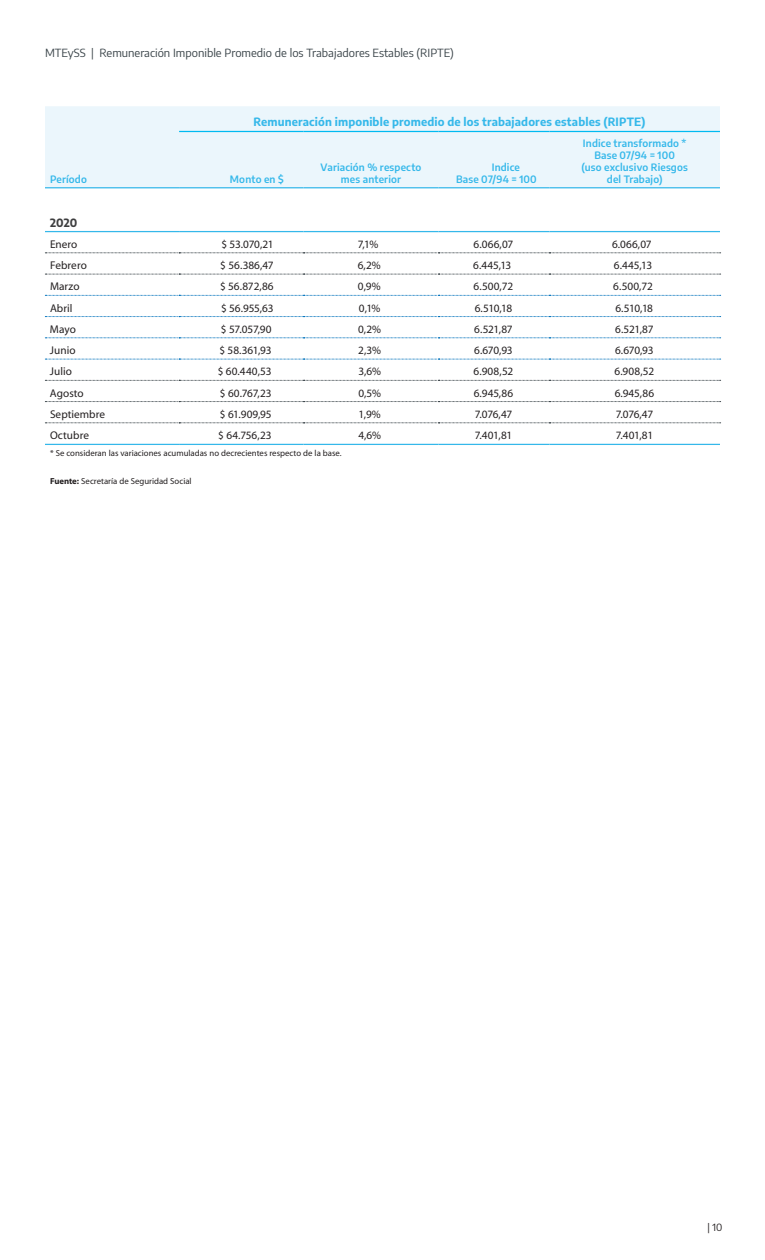
<style>
.page{position:relative;width:765px;height:1260px;background:#fff}
.page>*{position:absolute;margin:0;border:0;box-sizing:border-box;transform-origin:0 0}
.t1{font:11.25px "Myriad";color:#231f20}
.t2{font:11.25px "Encode Sans";color:#394348}
.t3{font:700 11.25px "Encode Sans";letter-spacing:.015em;color:#35b8ea}
.t4{font:700 11.25px "Encode Sans";color:#3e3e3f}
.t5{font:600 10px/12px "Encode Sans";letter-spacing:.015em;color:#35b8ea;text-align:center}
.t6{font:10px "Encode Sans";color:#231f20}
.t7{font:8.75px "Myriad";color:#231f20}
.s1{font-weight:700}
</style>
<div class="page">
<div style="left:45px;top:106px;width:675px;height:81px;background:#ebf6fc"></div>
<hr style="left:45px;top:187px;width:134px;height:1px;background:#35b8ea">
<svg style="left:45px;top:253px;width:676px;height:1px"></svg>
<svg style="left:45px;top:274px;width:676px;height:1px"></svg>
<svg style="left:45px;top:380px;width:676px;height:1px"></svg>
<svg style="left:45px;top:401px;width:676px;height:1px"></svg>
<svg style="left:45px;top:423px;width:676px;height:1px"></svg>
<svg style="left:45px;top:295px;width:676px;height:1px"></svg>
<svg style="left:45px;top:316px;width:676px;height:1px"></svg>
<svg style="left:45px;top:338px;width:676px;height:1px"></svg>
<svg style="left:45px;top:359px;width:676px;height:1px"></svg>
<hr style="left:45px;top:444px;width:134px;height:1px;background:#35b8ea">
<hr style="left:179px;top:444px;width:125px;height:1px;background:#35b8ea">
<hr style="left:304px;top:444px;width:135px;height:1px;background:#35b8ea">
<hr style="left:439px;top:444px;width:110px;height:1px;background:#35b8ea">
<hr style="left:549px;top:444px;width:171px;height:1px;background:#35b8ea">
<hr style="left:179px;top:131px;width:125px;height:1px;background:#00baf1">
<hr style="left:304px;top:131px;width:135px;height:1px;background:#00baf1">
<hr style="left:439px;top:131px;width:110px;height:1px;background:#00baf1">
<hr style="left:549px;top:131px;width:171px;height:1px;background:#00baf1">
<hr style="left:179px;top:187px;width:125px;height:1px;background:#35b8ea">
<hr style="left:304px;top:187px;width:135px;height:1px;background:#35b8ea">
<hr style="left:439px;top:187px;width:110px;height:1px;background:#35b8ea">
<hr style="left:549px;top:187px;width:171px;height:1px;background:#35b8ea">
<hr style="left:45px;top:231px;width:134px;height:1px;background:#35b8ea">
<hr style="left:179px;top:231px;width:125px;height:1px;background:#35b8ea">
<hr style="left:304px;top:231px;width:135px;height:1px;background:#35b8ea">
<hr style="left:439px;top:231px;width:110px;height:1px;background:#35b8ea">
<hr style="left:549px;top:231px;width:171px;height:1px;background:#35b8ea">
<p class="t2" style="left:45px;top:45px;width:410px">MTEySS | Remuneración Imponible Promedio de los Trabajadores Estables (RIPTE)</p>
<p class="t5" style="left:50px;top:173px;width:38px">Período</p>
<p class="t3" style="left:253px;top:114px;width:394px">Remuneración imponible promedio de los trabajadores estables (RIPTE)</p>
<p class="t5" style="left:230px;top:173px;width:55px">Monto en $</p>
<p class="t5" style="left:321px;top:161px;width:102px">Variación % respecto mes anterior</p>
<p class="t5" style="left:456px;top:161px;width:82px;text-align:left;text-indent:36px">Indice<br>Base 07/94 = 100</p>
<p class="t5" style="left:582px;top:137px;width:108px">Indice transformado *<br>Base 07/94 = 100<br>(uso exclusivo Riesgos del Trabajo)</p>
<p class="t4" style="left:50px;top:214px;width:29px">2020</p>
<p class="t1" style="left:50px;top:238px;width:29px">Enero</p>
<p class="t1" style="left:221px;top:238px;width:54px">$ 53.070,21</p>
<p class="t1" style="left:358px;top:238px;width:22px">7,1%</p>
<p class="t1" style="left:474px;top:238px;width:41px">6.066,07</p>
<p class="t1" style="left:612px;top:238px;width:41px">6.066,07</p>
<p class="t1" style="left:50px;top:260px;width:38px">Febrero</p>
<p class="t1" style="left:220px;top:260px;width:55px">$ 56.386,47</p>
<p class="t1" style="left:358px;top:260px;width:25px">6,2%</p>
<p class="t1" style="left:473px;top:260px;width:40px">6.445,13</p>
<p class="t1" style="left:614px;top:260px;width:40px">6.445,13</p>
<p class="t1" style="left:50px;top:281px;width:31px">Marzo</p>
<p class="t1" style="left:220px;top:281px;width:55px">$ 56.872,86</p>
<p class="t1" style="left:358px;top:281px;width:24px">0,9%</p>
<p class="t1" style="left:474px;top:281px;width:41px">6.500,72</p>
<p class="t1" style="left:613px;top:281px;width:41px">6.500,72</p>
<p class="t1" style="left:50px;top:302px;width:24px">Abril</p>
<p class="t1" style="left:221px;top:302px;width:54px">$ 56.955,63</p>
<p class="t1" style="left:359px;top:302px;width:23px">0,1%</p>
<p class="t1" style="left:475px;top:302px;width:39px">6.510,18</p>
<p class="t1" style="left:615px;top:302px;width:39px">6.510,18</p>
<p class="t1" style="left:50px;top:323px;width:27px">Mayo</p>
<p class="t1" style="left:221px;top:323px;width:52px">$ 57.057,90</p>
<p class="t1" style="left:358px;top:323px;width:24px">0,2%</p>
<p class="t1" style="left:474px;top:323px;width:40px">6.521,87</p>
<p class="t1" style="left:615px;top:323px;width:40px">6.521,87</p>
<p class="t1" style="left:50px;top:345px;width:27px">Junio</p>
<p class="t1" style="left:219px;top:345px;width:54px">$ 58.361,93</p>
<p class="t1" style="left:358px;top:345px;width:24px">2,3%</p>
<p class="t1" style="left:474px;top:345px;width:40px">6.670,93</p>
<p class="t1" style="left:615px;top:345px;width:40px">6.670,93</p>
<p class="t1" style="left:50px;top:366px;width:23px">Julio</p>
<p class="t1" style="left:218px;top:366px;width:55px">$ 60.440,53</p>
<p class="t1" style="left:358px;top:366px;width:24px">3,6%</p>
<p class="t1" style="left:474px;top:366px;width:41px">6.908,52</p>
<p class="t1" style="left:615px;top:366px;width:41px">6.908,52</p>
<p class="t1" style="left:50px;top:387px;width:35px">Agosto</p>
<p class="t1" style="left:220px;top:387px;width:53px">$ 60.767,23</p>
<p class="t1" style="left:358px;top:387px;width:24px">0,5%</p>
<p class="t1" style="left:474px;top:387px;width:41px">6.945,86</p>
<p class="t1" style="left:615px;top:387px;width:41px">6.945,86</p>
<p class="t1" style="left:50px;top:408px;width:57px">Septiembre</p>
<p class="t1" style="left:220px;top:408px;width:53px">$ 61.909,95</p>
<p class="t1" style="left:359px;top:408px;width:24px">1,9%</p>
<p class="t1" style="left:475px;top:408px;width:39px">7.076,47</p>
<p class="t1" style="left:616px;top:408px;width:39px">7.076,47</p>
<p class="t1" style="left:50px;top:430px;width:41px">Octubre</p>
<p class="t1" style="left:218px;top:430px;width:55px">$ 64.756,23</p>
<p class="t1" style="left:358px;top:430px;width:24px">4,6%</p>
<p class="t1" style="left:475px;top:430px;width:39px">7.401,81</p>
<p class="t1" style="left:616px;top:430px;width:39px">7.401,81</p>
<p class="t7" style="left:50px;top:449px;width:293px">* Se consideran las variaciones acumuladas no decrecientes respecto de la base.</p>
<p class="t7" style="left:50px;top:477px;width:143px"><span class="s1">Fuente:</span> Secretaría de Seguridad Social</p>
<p class="t6" style="left:707px;top:1220px;width:17px">| 10</p>
</div>
